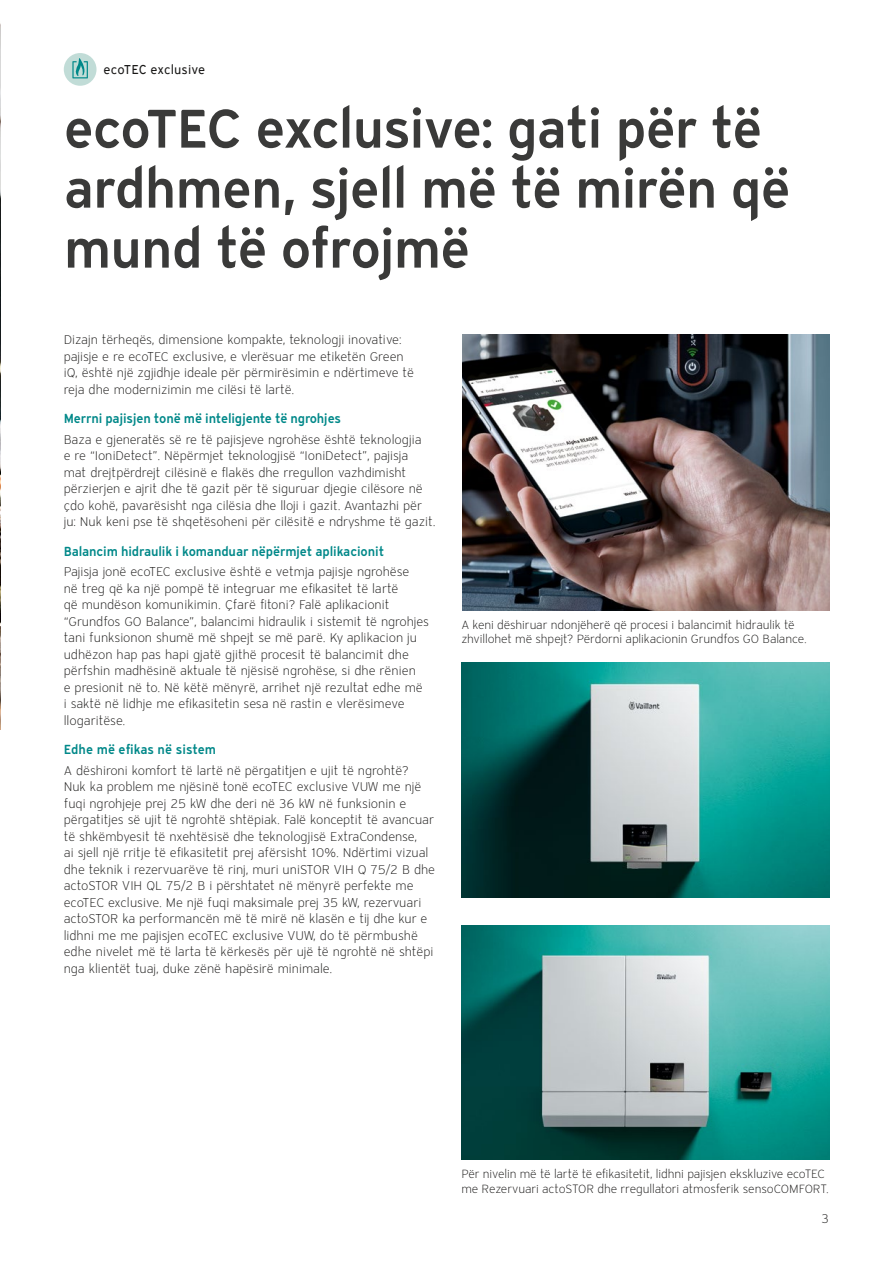
<style>
.page{position:relative;width:893px;height:1263px;background:#fff}
.page>*{position:absolute;margin:0;border:0;box-sizing:border-box;transform-origin:0 0}
.t1{font:54px/60px "Vaillant 13 Demi TID";letter-spacing:-.025em;color:#3a3a39}
.t2{font:12.75px/16.5px "Vaillant 13 Light TID";letter-spacing:-.005em;color:#181716}
.t3{font:12.75px "Vaillant 13 Demi TID";letter-spacing:-.01em;color:#008889}
.t4{font:12.75px "Vaillant 13 Book ETID";color:#181716}
.t5{font:12px/14.4px "Vaillant 13 Light TID";letter-spacing:-.01em;color:#181716}
</style>
<div class="page">
<img style="left:0;top:23px;width:1px;height:653px">
<svg style="left:0;top:676px;width:1px;height:54px"></svg>
<div style="left:64px;top:53px;width:33px;height:33px;background:#bbd9d3;border-radius:50%"></div>
<svg style="left:72px;top:58px;width:16px;height:20px"></svg>
<img style="left:462px;top:334px;width:367px;height:276px">
<img style="left:461px;top:663px;width:368px;height:234px">
<img style="left:461px;top:925px;width:368px;height:234px">
<p class="t4" style="left:103px;top:61px;width:103px">ecoTEC exclusive</p>
<h1 class="t1" style="left:64px;top:97px;width:728px">ecoTEC exclusive: gati për të ardhmen, sjell më të mirën që mund të ofrojmë</h1>
<p class="t2" style="left:64px;top:331px;width:352px">Dizajn tërheqës, dimensione kompakte, teknologji inovative: pajisje e re ecoTEC exclusive, e vlerësuar me etiketën Green iQ, është një zgjidhje ideale për përmirësimin e ndërtimeve të reja dhe modernizimin me cilësi të lartë.</p>
<p class="t3" style="left:64px;top:410px;width:279px">Merrni pajisjen tonë më inteligjente të ngrohjes</p>
<p class="t2" style="left:64px;top:431px;width:373px">Baza e gjeneratës së re të pajisjeve ngrohëse është teknologjia<br>e re “IoniDetect”. Nëpërmjet teknologjisë “IoniDetect”, pajisja<br>mat drejtpërdrejt cilësinë e flakës dhe rregullon vazhdimisht përzierjen e ajrit dhe të gazit për të siguruar djegie cilësore në çdo kohë, pavarësisht nga cilësia dhe lloji i gazit. Avantazhi për ju: Nuk keni pse të shqetësoheni për cilësitë e ndryshme të gazit.</p>
<p class="t3" style="left:64px;top:542px;width:322px">Balancim hidraulik i komanduar nëpërmjet aplikacionit</p>
<p class="t2" style="left:64px;top:563px;width:367px">Pajisja jonë ecoTEC exclusive është e vetmja pajisje ngrohëse<br>në treg që ka një pompë të integruar me efikasitet të lartë<br>që mundëson komunikimin. Çfarë fitoni? Falë aplikacionit “Grundfos GO Balance”, balancimi hidraulik i sistemit të ngrohjes tani funksionon shumë më shpejt se më parë. Ky aplikacion ju udhëzon hap pas hapi gjatë gjithë procesit të balancimit dhe përfshin madhësinë aktuale të njësisë ngrohëse, si dhe rënien<br>e presionit në to. Në këtë mënyrë, arrihet një rezultat edhe më<br>i saktë në lidhje me efikasitetin sesa në rastin e vlerësimeve llogaritëse.</p>
<p class="t3" style="left:64px;top:741px;width:154px">Edhe më efikas në sistem</p>
<p class="t2" style="left:64px;top:762px;width:373px">A dëshironi komfort të lartë në përgatitjen e ujit të ngrohtë?<br>Nuk ka problem me njësinë tonë ecoTEC exclusive VUW me një fuqi ngrohjeje prej 25 kW dhe deri në 36 kW në funksionin e përgatitjes së ujit të ngrohtë shtëpiak. Falë konceptit të avancuar të shkëmbyesit të nxehtësisë dhe teknologjisë ExtraCondense,<br>ai sjell një rritje të efikasitetit prej afërsisht 10%. Ndërtimi vizual dhe teknik i rezervuarëve të rinj, muri uniSTOR VIH Q 75/2 B dhe actoSTOR VIH QL 75/2 B i përshtatet në mënyrë perfekte me ecoTEC exclusive. Me një fuqi maksimale prej 35 kW, rezervuari actoSTOR ka performancën më të mirë në klasën e tij dhe kur e lidhni me me pajisjen ecoTEC exclusive VUW, do të përmbushë edhe nivelet më të larta të kërkesës për ujë të ngrohtë në shtëpi nga klientët tuaj, duke zënë hapësirë minimale.</p>
<p class="t5" style="left:461px;top:617px;width:347px">A keni dëshiruar ndonjëherë që procesi i balancimit hidraulik të zhvillohet më shpejt? Përdorni aplikacionin Grundfos GO Balance.</p>
<p class="t5" style="left:461px;top:1167px;width:369px">Për nivelin më të lartë të efikasitetit, lidhni pajisjen ekskluzive ecoTEC me Rezervuari actoSTOR dhe rregullatori atmosferik sensoCOMFORT.</p>
<p class="t2" style="left:821px;top:1210px;width:9px">3</p>
</div>
